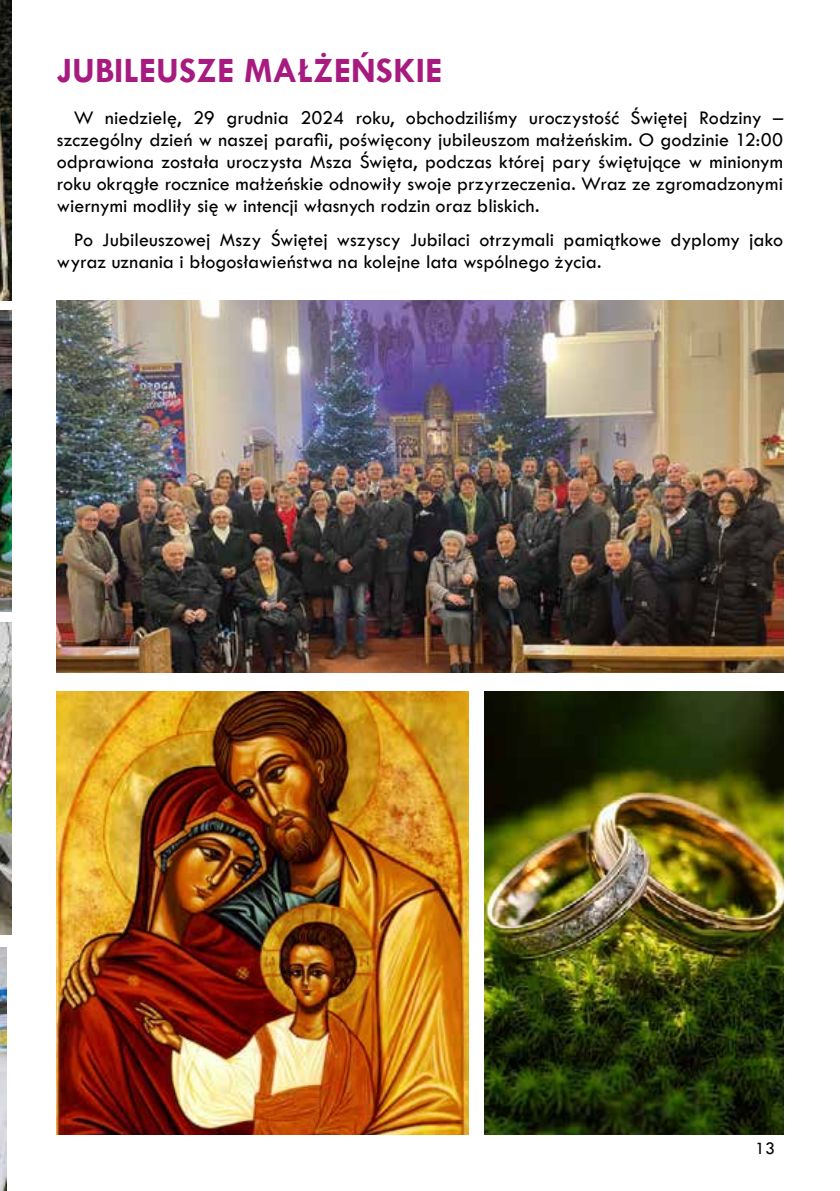
<style>
.page{position:relative;width:840px;height:1191px;background:#fff}
.page>*{position:absolute;margin:0;border:0;box-sizing:border-box;transform-origin:0 0}
.t1{font:700 36px "Tw Cen";color:#a71b80}
.t2{font:20px/22px "Tw Cen";letter-spacing:.005em;color:#000;text-align:justify}
.t3{font:18px "Tw Cen";color:#000}
</style>
<div class="page">
<img style="left:0;top:0;width:11px;height:300px">
<img style="left:0;top:310px;width:11px;height:301px">
<img style="left:0;top:947px;width:6px;height:244px">
<img style="left:0;top:622px;width:11px;height:312px">
<img style="left:57px;top:300px;width:725px;height:372px">
<img style="left:57px;top:692px;width:411px;height:442px">
<img style="left:484px;top:692px;width:298px;height:442px">
<h1 class="t1" style="left:57px;top:49px;width:387px">JUBILEUSZE MAŁŻEŃSKIE</h1>
<p class="t2" style="left:57px;top:107px;width:727px;text-indent:17px">W niedzielę, 29 grudnia 2024 roku, obchodziliśmy uroczystość Świętej Rodziny – szczególny dzień w naszej parafii, poświęcony jubileuszom małżeńskim. O godzinie 12:00 odprawiona została uroczysta Msza Święta, podczas której pary świętujące w minionym roku okrągłe rocznice małżeńskie odnowiły swoje przyrzeczenia. Wraz ze zgromadzonymi wiernymi modliły się w intencji własnych rodzin oraz bliskich.</p>
<p class="t2" style="left:57px;top:228px;width:727px;text-indent:17px">Po Jubileuszowej Mszy Świętej wszyscy Jubilaci otrzymali pamiątkowe dyplomy jako wyraz uznania i błogosławieństwa na kolejne lata wspólnego życia.</p>
<p class="t3" style="left:754px;top:1137px;width:21px">13</p>
</div>
